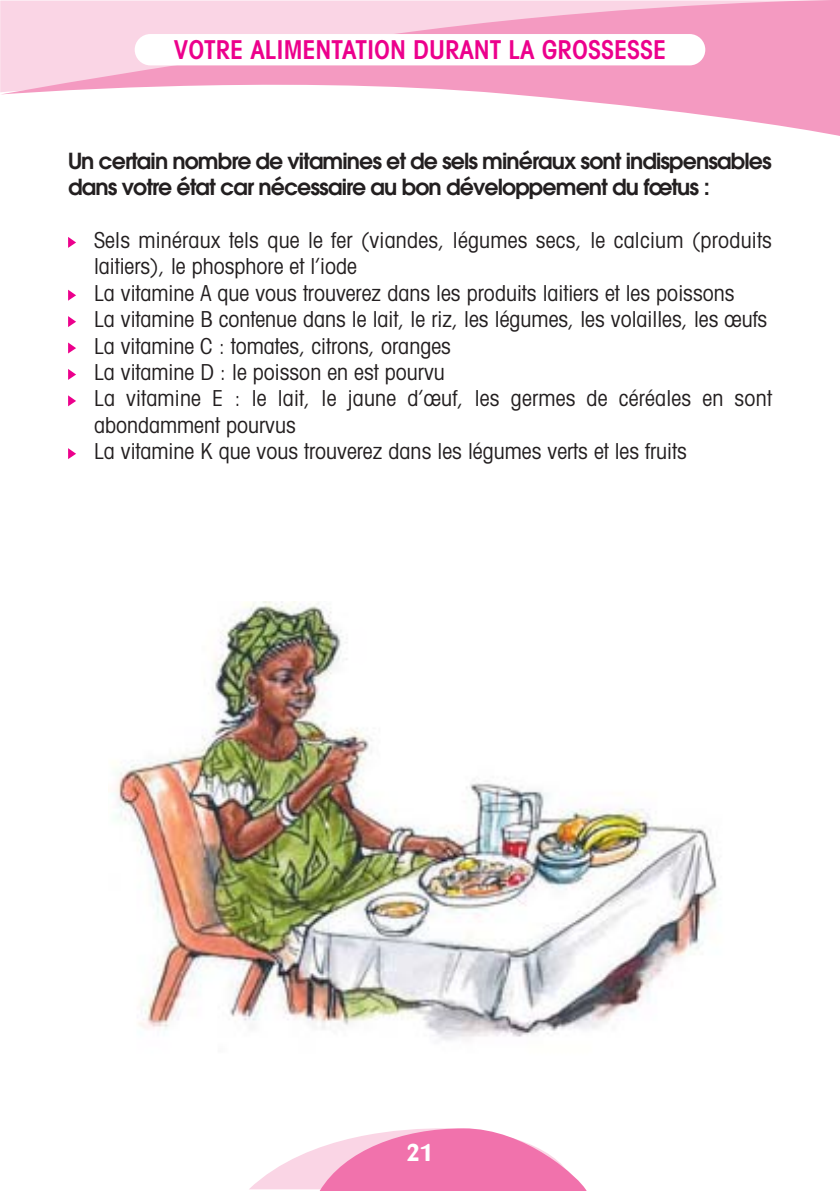
<style>
.page{position:relative;width:840px;height:1191px;background:#fff}
.page>*{position:absolute;margin:0;border:0;box-sizing:border-box;transform-origin:0 0}
.t1{font:600 condensed 26px "Avant Garde";color:#ec008c}
.t2{font:700 24px "Barmeno";color:#fff}
.t3{font:condensed 22px/26.4px "Avant Garde";color:#231f20}
.t4{font:600 22px/26.4px "Avant Garde";letter-spacing:-.04em;color:#231f20}
</style>
<div class="page">
<svg style="left:0;top:0;width:839px;height:136px"></svg>
<div style="left:135px;top:34px;width:570px;height:31px;background:#fff;border-radius:16px"></div>
<svg style="left:68px;top:237px;width:8px;height:11px"></svg>
<svg style="left:68px;top:290px;width:8px;height:11px"></svg>
<svg style="left:68px;top:316px;width:8px;height:11px"></svg>
<svg style="left:68px;top:342px;width:8px;height:11px"></svg>
<svg style="left:68px;top:369px;width:8px;height:11px"></svg>
<svg style="left:68px;top:395px;width:8px;height:11px"></svg>
<svg style="left:68px;top:448px;width:8px;height:11px"></svg>
<img style="left:108px;top:601px;width:609px;height:439px">
<svg style="left:249px;top:1128px;width:337px;height:63px"></svg>
<p class="t1" style="left:174px;top:39px;width:493px">VOTRE ALIMENTATION DURANT LA GROSSESSE</p>
<p class="t4" style="left:68px;top:149px;width:704px">Un certain nombre de vitamines et de sels minéraux sont indispensables dans votre état car nécessaire au bon développement du fœtus :</p>
<p class="t3" style="left:94px;top:229px;width:679px">Sels minéraux tels que le fer (viandes, légumes secs, le calcium (produits laitiers), le phosphore et l’iode<br>La vitamine A que vous trouverez dans les produits laitiers et les poissons<br>La vitamine B contenue dans le lait, le riz, les légumes, les volailles, les œufs La vitamine C : tomates, citrons, oranges<br>La vitamine D : le poisson en est pourvu<br>La vitamine E : le lait, le jaune d’œuf, les germes de céréales en sont abondamment pourvus<br>La vitamine K que vous trouverez dans les légumes verts et les fruits</p>
<p class="t2" style="left:407px;top:1138px;width:28px">21</p>
</div>
